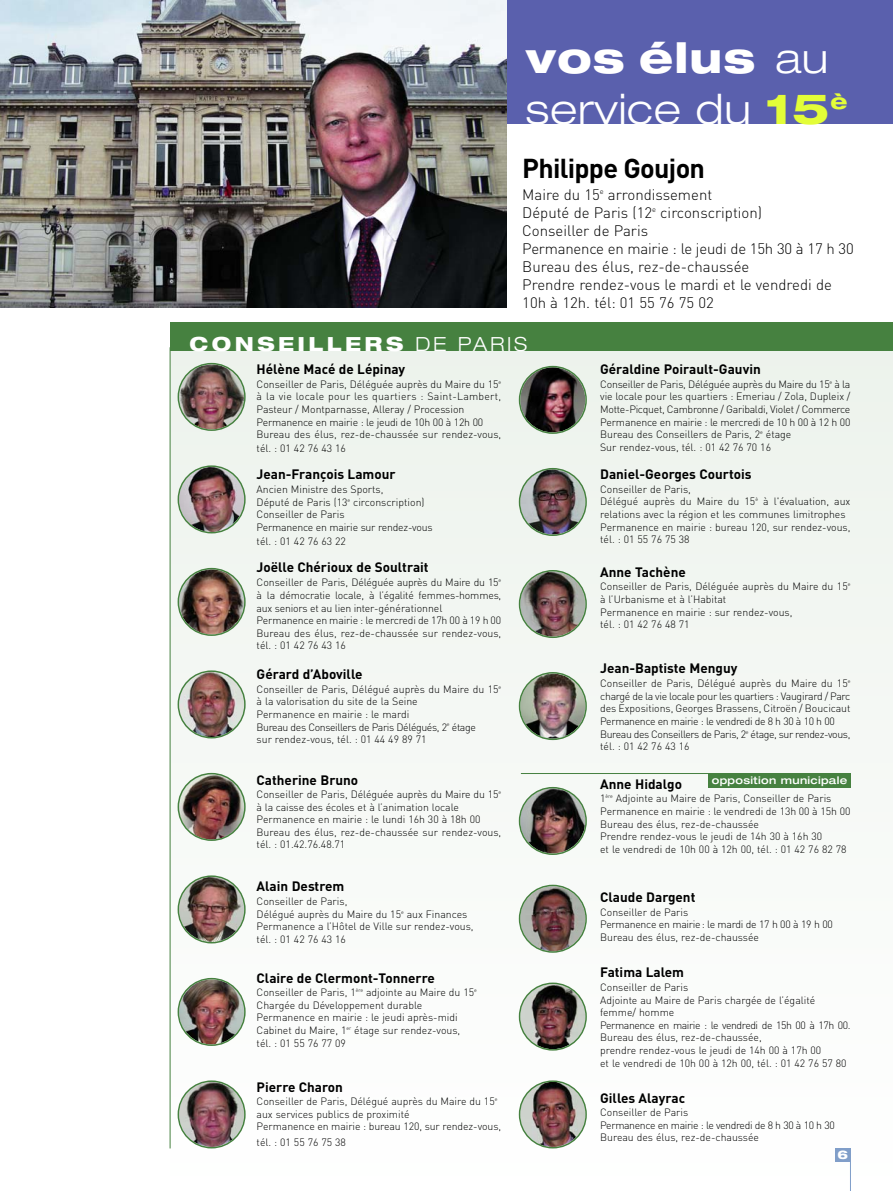
<style>
.page{position:relative;width:893px;height:1191px;background:#fff}
.page>*{position:absolute;margin:0;border:0;box-sizing:border-box;transform-origin:0 0}
.t1{font:300 expanded 42px/50.7px "Helvetica Neue";letter-spacing:.02em;color:#fff}
.t2{font:700 27px "DIN";letter-spacing:-.025em;color:#000}
.t3{font:800 expanded 19.5px "Helvetica Neue";letter-spacing:.175em;color:#fff}
.t4{font:300 15px/18px "DIN";color:#000}
.t5{font:700 13.5px "DIN";color:#000}
.t6{font:800 expanded 12px "Helvetica Neue";color:#fff}
.t7{font:300 10.5px/12.6px "DIN";color:#000}
.t8{font:300 10.5px/12.6px "DIN";letter-spacing:-.025em;color:#000}
.t9{font:300 10.5px/12.6px "DIN";letter-spacing:-.02em;color:#000}
.t10{font:500 expanded 10.5px "Helvetica Neue";letter-spacing:.03em;color:#fff}
.s1{font-weight:800}
.s2{font-weight:800;color:#e3fd38}
.s3{font-weight:300}
</style>
<div class="page">
<div style="left:170px;top:350px;width:723px;height:840px;background:#f6f9f5"></div>
<div style="left:485px;top:0;width:408px;height:124px;background:#5a60ad"></div>
<img style="left:0;top:0;width:507px;height:307px">
<img style="left:178px;top:568px;width:68px;height:68px">
<img style="left:178px;top:465px;width:68px;height:68px">
<img style="left:178px;top:363px;width:68px;height:68px">
<img style="left:178px;top:670px;width:68px;height:68px">
<img style="left:178px;top:773px;width:68px;height:68px">
<img style="left:178px;top:875px;width:68px;height:68px">
<img style="left:178px;top:1080px;width:68px;height:68px">
<img style="left:178px;top:978px;width:68px;height:68px">
<img style="left:519px;top:672px;width:68px;height:68px">
<img style="left:519px;top:570px;width:68px;height:68px">
<img style="left:519px;top:468px;width:68px;height:68px">
<img style="left:519px;top:366px;width:68px;height:68px">
<img style="left:519px;top:787px;width:68px;height:68px">
<img style="left:519px;top:884px;width:68px;height:68px">
<svg style="left:519px;top:982px;width:68px;height:68px"></svg>
<img style="left:519px;top:1080px;width:68px;height:68px">
<div style="left:170px;top:322px;width:723px;height:29px;background:#468140"></div>
<hr style="left:170px;top:347px;width:1px;height:801px;background:#468140">
<hr style="left:521px;top:773px;width:329px;height:1px;background:#468140">
<div style="left:708px;top:773px;width:142px;height:15px;background:#468140"></div>
<div style="left:835px;top:1148px;width:15px;height:13px;background:#809ec9"></div>
<hr style="left:850px;top:1148px;width:1px;height:43px;background:#809ec9">
<h1 class="t1" style="left:526px;top:37px;width:323px"><span class="s1">vos élus</span> au service du <span class="s2">15</span><sup>è</sup></h1>
<h2 class="t2" style="left:522px;top:158px;width:184px">Philippe Goujon</h2>
<p class="t4" style="left:522px;top:187px;width:333px">Maire du 15<sup>e</sup> arrondissement<br>Député de Paris (12<sup>e</sup> circonscription)<br>Conseiller de Paris<br>Permanence en mairie : le jeudi de 15h 30 à 17 h 30<br>Bureau des élus, rez-de-chaussée<br>Prendre rendez-vous le mardi et le vendredi de 10h à 12h. tél: 01 55 76 75 02</p>
<h3 class="t3" style="left:190px;top:337px;width:339px">CONSEILLERS <span class="s3">DE PARIS</span></h3>
<p class="t5" style="left:257px;top:365px;width:150px">Hélène Macé de Lépinay</p>
<p class="t7" style="left:257px;top:379px;width:246px">Conseiller de Paris, Déléguée auprès du Maire du 15<sup>e </sup>à la vie locale pour les quartiers : Saint-Lambert, Pasteur / Montparnasse, Alleray / Procession Permanence en mairie : le jeudi de 10h 00 à 12h 00<br>Bureau des élus, rez-de-chaussée sur rendez-vous,</p>
<p class="t7" style="left:257px;top:443px;width:91px">tél. : 01 42 76 43 16</p>
<p class="t5" style="left:257px;top:469px;width:141px">Jean-François Lamour</p>
<p class="t7" style="left:257px;top:484px;width:177px">Ancien Ministre des Sports,<br>Député de Paris (13<sup>e</sup> circonscription)<br>Conseiller de Paris<br>Permanence en mairie sur rendez-vous</p>
<p class="t7" style="left:257px;top:536px;width:91px">tél. : 01 42 76 63 22</p>
<p class="t5" style="left:257px;top:563px;width:174px">Joëlle Chérioux de Soultrait</p>
<p class="t7" style="left:257px;top:577px;width:246px">Conseiller de Paris, Déléguée auprès du Maire du 15<sup>e </sup>à la démocratie locale, à l’égalité femmes-hommes, aux seniors et au lien inter-générationnel Permanence en mairie : le mercredi de 17h 00 à 19 h 00<br>Bureau des élus, rez-de-chaussée sur rendez-vous, tél. : 01 42 76 43 16</p>
<p class="t5" style="left:257px;top:669px;width:107px">Gérard d’Aboville</p>
<p class="t7" style="left:257px;top:684px;width:246px">Conseiller de Paris, Délégué auprès du Maire du 15<sup>e </sup>à la valorisation du site de la Seine<br>Permanence en mairie : le mardi<br>Bureau des Conseillers de Paris Délégués, 2<sup>e</sup> étage<br>sur rendez-vous, tél. : 01 44 49 89 71</p>
<p class="t5" style="left:257px;top:775px;width:103px">Catherine Bruno</p>
<p class="t7" style="left:257px;top:789px;width:246px">Conseiller de Paris, Déléguée auprès du Maire du 15<sup>e </sup>à la caisse des écoles et à l’animation locale Permanence en mairie : le lundi 16h 30 à 18h 00<br>Bureau des élus, rez-de-chaussée sur rendez-vous, tél. : 01.42.76.48.71</p>
<p class="t5" style="left:257px;top:881px;width:89px">Alain Destrem</p>
<p class="t7" style="left:257px;top:896px;width:218px">Conseiller de Paris,<br>Délégué auprès du Maire du 15<sup>e</sup> aux Finances<br>Permanence a l’Hôtel de Ville sur rendez-vous, tél. : 01 42 76 43 16</p>
<p class="t5" style="left:257px;top:973px;width:180px">Claire de Clermont-Tonnerre</p>
<p class="t7" style="left:257px;top:987px;width:222px">Conseiller de Paris, 1<sup>ère</sup> adjointe au Maire du 15<sup>e </sup>Chargée du Développement durable Permanence en mairie : le jeudi après-midi Cabinet du Maire, 1<sup>er</sup> étage sur rendez-vous, tél. : 01 55 76 77 09</p>
<p class="t5" style="left:257px;top:1082px;width:88px">Pierre Charon</p>
<p class="t7" style="left:257px;top:1096px;width:246px">Conseiller de Paris, Délégué auprès du Maire du 15<sup>e </sup>aux services publics de proximité<br>Permanence en mairie : bureau 120, sur rendez-vous,</p>
<p class="t7" style="left:257px;top:1137px;width:91px">tél. : 01 55 76 75 38</p>
<p class="t5" style="left:600px;top:365px;width:162px">Géraldine Poirault-Gauvin</p>
<p class="t7" style="left:600px;top:379px;width:252px">Conseiller de Paris, Déléguée auprès du Maire du 15<sup>e</sup> à la vie locale pour les quartiers : Emeriau / Zola, Dupleix / Motte-Picquet, Cambronne / Garibaldi, Violet / Commerce Permanence en mairie : le mercredi de 10 h 00 à 12 h 00<br>Bureau des Conseillers de Paris, 2<sup>e</sup> étage<br>Sur rendez-vous, tél. : 01 42 76 70 16</p>
<p class="t5" style="left:600px;top:469px;width:153px">Daniel-Georges Courtois</p>
<p class="t7" style="left:600px;top:484px;width:252px">Conseiller de Paris,<br>Délégué auprès du Maire du 15<sup>è</sup> à l'évaluation, aux relations avec la région et les communes limitrophes Permanence en mairie : bureau 120, sur rendez-vous, tél. : 01 55 76 75 38</p>
<p class="t5" style="left:600px;top:567px;width:87px">Anne Tachène</p>
<p class="t7" style="left:600px;top:581px;width:252px">Conseiller de Paris, Déléguée auprès du Maire du 15<sup>e </sup>à l’Urbanisme et à l’Habitat<br>Permanence en mairie : sur rendez-vous,<br>tél. : 01 42 76 48 71</p>
<p class="t5" style="left:600px;top:663px;width:139px">Jean-Baptiste Menguy</p>
<p class="t8" style="left:600px;top:678px;width:252px">Conseiller de Paris, Délégué auprès du Maire du 15<sup>e </sup>chargé de la vie locale pour les quartiers : Vaugirard / Parc des Expositions, Georges Brassens, Citroën / Boucicaut Permanence en mairie : le vendredi de 8 h 30 à 10 h 00<br>Bureau des Conseillers de Paris, 2<sup>e</sup> étage, sur rendez-vous, tél. : 01 42 76 43 16</p>
<p class="t5" style="left:600px;top:779px;width:83px">Anne Hidalgo</p>
<p class="t7" style="left:600px;top:793px;width:252px">1<sup>ère</sup> Adjointe au Maire de Paris, Conseiller de Paris Permanence en mairie : le vendredi de 13h 00 à 15h 00<br>Bureau des élus, rez-de-chaussée<br>Prendre rendez-vous le jeudi de 14h 30 à 16h 30<br>et le vendredi de 10h 00 à 12h 00, tél. : 01 42 76 82 78</p>
<p class="t5" style="left:600px;top:892px;width:97px">Claude Dargent</p>
<p class="t7" style="left:600px;top:906px;width:234px">Conseiller de Paris<br>Permanence en mairie: le mardi de 17 h 00 à 19 h 00<br>Bureau des élus, rez-de-chaussée</p>
<p class="t5" style="left:600px;top:967px;width:85px">Fatima Lalem</p>
<p class="t7" style="left:600px;top:982px;width:252px">Conseiller de Paris<br>Adjointe au Maire de Paris chargée de l’égalité femme/ homme<br>Permanence en mairie : le vendredi de 15h 00 à 17h 00.<br>Bureau des élus, rez-de-chaussée,<br>prendre rendez-vous le jeudi de 14h 00 à 17h 00<br>et le vendredi de 10h 00 à 12h 00, tél. : 01 42 76 57 80</p>
<p class="t5" style="left:600px;top:1093px;width:87px">Gilles Alayrac</p>
<p class="t9" style="left:600px;top:1107px;width:236px">Conseiller de Paris<br>Permanence en mairie : le vendredi de 8 h 30 à 10 h 30<br>Bureau des élus, rez-de-chaussée</p>
<p class="t10" style="left:712px;top:776px;width:137px">opposition municipale</p>
<p class="t6" style="left:837px;top:1150px;width:12px">6</p>
</div>
